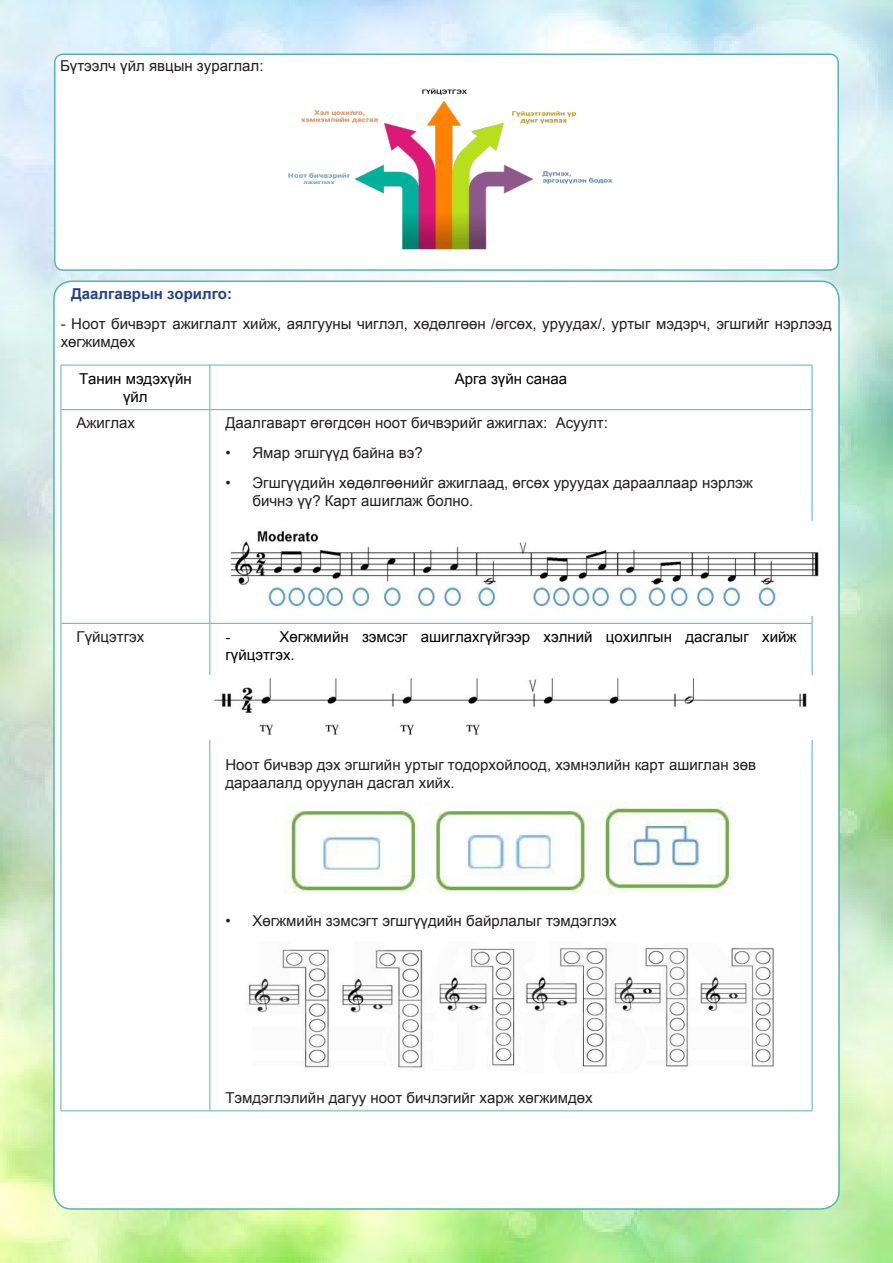
<style>
.page{position:relative;width:893px;height:1263px;background:#fff}
.page>*{position:absolute;margin:0;border:0;box-sizing:border-box;transform-origin:0 0}
.t1{font:15px/18px "Arial";color:#231f20}
.t2{font:15px/18px "Arial";color:#000;text-align:center}
.t3{font:700 15px "Arial";color:#253f8e}
.t4{font:15px "Times New Roman";color:#000}
</style>
<div class="page">
<img style="left:0;top:0;width:892px;height:1263px">
<div style="left:55px;top:54px;width:783px;height:216px;background:#fff;border-radius:9px"></div>
<div style="left:54px;top:53px;width:785px;height:218px;border:2px solid #55b5b2;border-radius:9px"></div>
<img style="left:288px;top:88px;width:325px;height:162px">
<div style="left:54px;top:281px;width:785px;height:928px;background:#fff;border-radius:18px"></div>
<svg style="left:62px;top:366px;width:750px;height:744px"></svg>
<hr style="left:61px;top:365px;width:149px;height:1px;background:#54b6b2">
<hr style="left:61px;top:365px;width:1px;height:45px;background:#54b6b2">
<hr style="left:210px;top:365px;width:602px;height:1px;background:#54b6b2">
<hr style="left:210px;top:365px;width:1px;height:44px;background:#54b6b2">
<hr style="left:812px;top:365px;width:1px;height:45px;background:#54b6b2">
<hr style="left:61px;top:410px;width:1px;height:213px;background:#54b6b2">
<hr style="left:210px;top:410px;width:1px;height:213px;background:#54b6b2">
<hr style="left:812px;top:410px;width:1px;height:213px;background:#54b6b2">
<hr style="left:61px;top:623px;width:1px;height:487px;background:#54b6b2">
<hr style="left:210px;top:624px;width:1px;height:486px;background:#54b6b2">
<hr style="left:812px;top:623px;width:1px;height:487px;background:#54b6b2">
<hr style="left:61px;top:409px;width:149px;height:1px;background:#54b6b2">
<hr style="left:210px;top:409px;width:602px;height:1px;background:#54b6b2">
<hr style="left:61px;top:623px;width:149px;height:1px;background:#54b6b2">
<hr style="left:210px;top:623px;width:602px;height:1px;background:#54b6b2">
<hr style="left:61px;top:1110px;width:149px;height:1px;background:#54b6b2">
<hr style="left:210px;top:1110px;width:602px;height:1px;background:#54b6b2">
<img style="left:225px;top:521px;width:594px;height:94px">
<img style="left:209px;top:675px;width:604px;height:65px">
<img style="left:285px;top:803px;width:452px;height:93px">
<img style="left:244px;top:941px;width:534px;height:132px">
<p class="t1" style="left:60px;top:57px;width:205px">Бүтээлч үйл явцын зураглал:</p>
<p class="t3" style="left:71px;top:283px;width:162px">Даалгаврын зорилго:</p>
<p class="t1" style="left:61px;top:314px;width:772px">- Ноот бичвэрт ажиглалт хийж, аялгууны чиглэл, хөдөлгөөн /өгсөх, уруудах/, уртыг мэдэрч, эгшгийг нэрлээд хөгжимдөх</p>
<p class="t2" style="left:79px;top:369px;width:114px">Танин мэдэхүйн үйл</p>
<p class="t2" style="left:455px;top:369px;width:114px">Арга зүйн санаа</p>
<p class="t1" style="left:77px;top:414px;width:60px">Ажиглах</p>
<p class="t1" style="left:225px;top:414px;width:384px">Даалгаварт өгөгдсөн ноот бичвэрийг ажиглах: Асуулт:</p>
<p class="t1" style="left:225px;top:444px;width:199px">• Ямар эгшгүүд байна вэ?</p>
<p class="t1" style="left:252px;top:474px;width:502px;text-indent:-27px">• Эгшгүүдийн хөдөлгөөнийг ажиглаад, өгсөх уруудах дарааллаар нэрлэж бичнэ үү? Карт ашиглаж болно.</p>
<p class="t1" style="left:77px;top:628px;width:69px">Гүйцэтгэх</p>
<p class="t4" style="left:225px;top:626px;width:6px">-</p>
<p class="t2" style="left:225px;top:628px;width:573px;text-align:left;text-indent:54px">Хөгжмийн зэмсэг ашиглахгүйгээр хэлний цохилгын дасгалыг хийж гүйцэтгэх.</p>
<p class="t1" style="left:225px;top:755px;width:532px">Ноот бичвэр дэх эгшгийн уртыг тодорхойлоод, хэмнэлийн карт ашиглан зөв дараалалд оруулан дасгал хийх.</p>
<p class="t1" style="left:225px;top:912px;width:393px">• Хөгжмийн зэмсэгт эгшгүүдийн байрлалыг тэмдэглэх</p>
<p class="t1" style="left:225px;top:1089px;width:369px">Тэмдэглэлийн дагуу ноот бичлэгийг харж хөгжимдөх</p>
</div>
